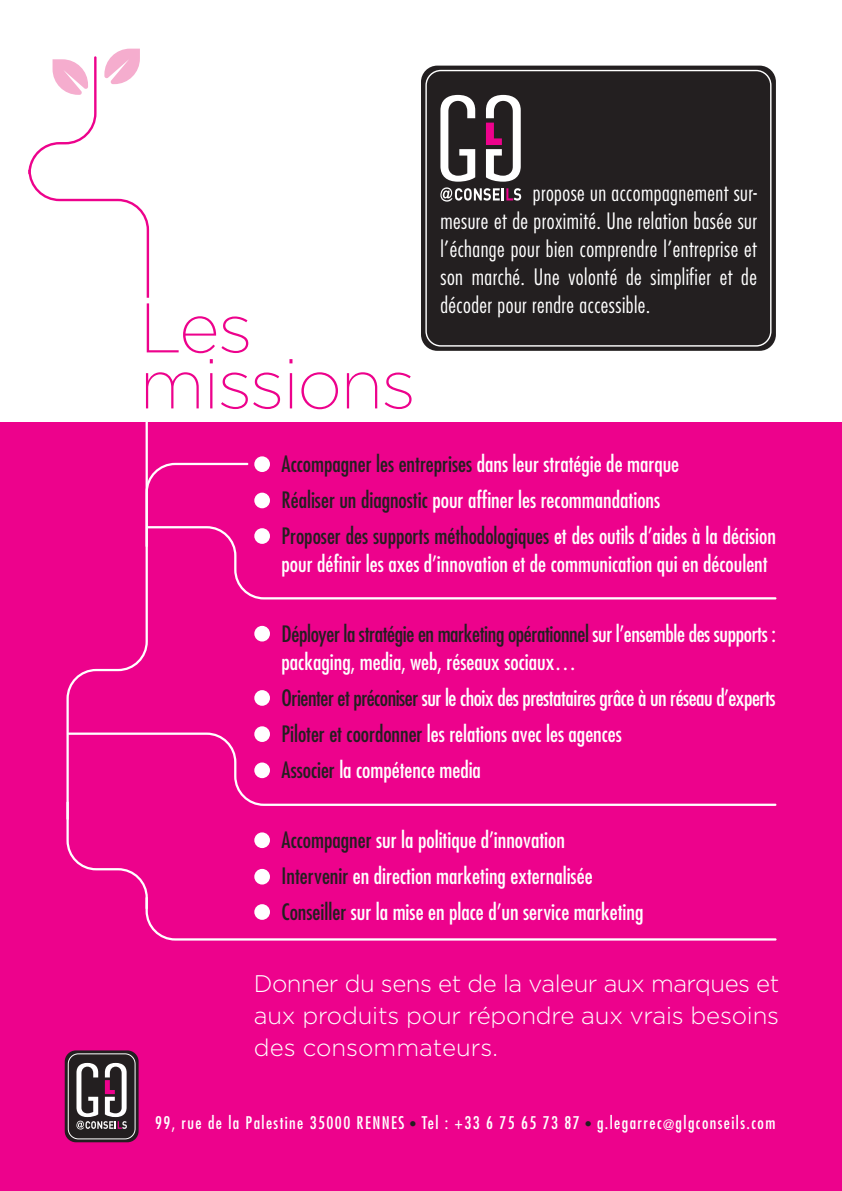
<style>
.page{position:relative;width:842px;height:1191px;background:#fff}
.page>*{position:absolute;margin:0;border:0;box-sizing:border-box;transform-origin:0 0}
.t1{font:200 70px/56px "Gotham";letter-spacing:-.025em;color:#ed028c}
.t2{font:300 24px/32px "Gotham";letter-spacing:-.01em;color:#fff;text-align:justify}
.t3{font:condensed 22px/36px "Futura";color:#fff}
.t4{font:300 condensed 22px/28px "Futura";letter-spacing:.02em;color:#fff;text-align:justify}
.t5{font:condensed 17px "Futura";letter-spacing:.085em;color:#fff}
.s1{color:#231f20}
.s2{font-size:14px}
</style>
<div class="page">
<div style="left:0;top:422px;width:842px;height:769px;background:#ed028c"></div>
<svg style="left:66px;top:422px;width:710px;height:518px"></svg>
<div style="left:254px;top:492px;width:16px;height:16px;background:#fff;border-radius:50%"></div>
<div style="left:254px;top:528px;width:16px;height:16px;background:#fff;border-radius:50%"></div>
<div style="left:254px;top:456px;width:16px;height:16px;background:#fff;border-radius:50%"></div>
<div style="left:254px;top:626px;width:16px;height:15px;background:#fff;border-radius:50%"></div>
<div style="left:254px;top:690px;width:16px;height:16px;background:#fff;border-radius:50%"></div>
<svg style="left:254px;top:726px;width:16px;height:16px"></svg>
<div style="left:254px;top:832px;width:16px;height:16px;background:#fff;border-radius:50%"></div>
<div style="left:254px;top:904px;width:16px;height:16px;background:#fff;border-radius:50%"></div>
<div style="left:254px;top:869px;width:16px;height:15px;background:#fff;border-radius:50%"></div>
<svg style="left:68px;top:732px;width:708px;height:74px"></svg>
<svg style="left:28px;top:49px;width:121px;height:249px"></svg>
<div style="left:421px;top:66px;width:355px;height:285px;background:#231f20;border-radius:16px"></div>
<div style="left:425px;top:70px;width:346px;height:276px;border:1px solid #fff;border-radius:15px"></div>
<svg style="left:440px;top:95px;width:81px;height:107px"></svg>
<div style="left:65px;top:1050px;width:74px;height:92px;background:#231f20;border-radius:11px"></div>
<div style="left:68px;top:1053px;width:68px;height:86px;border:1px solid #fff;border-radius:10px"></div>
<svg style="left:76px;top:1063px;width:51px;height:66px"></svg>
<h1 class="t1" style="left:139px;top:297px;width:278px">Les missions</h1>
<p class="t4" style="left:440px;top:179px;width:318px;text-indent:92px">propose un accompagnement sur&shy;mesure et de proximité. Une relation basée sur l’échange pour bien comprendre l’entreprise et son marché. Une volonté de simplifier et de décoder pour rendre accessible.</p>
<p class="t3" style="left:282px;top:446px;width:496px"><span class="s1">Accompagner les entreprises</span> dans leur stratégie de marque<br><span class="s1">Réaliser un diagnostic</span> pour affiner les recommandations<br><span class="s1">Proposer des supports méthodologiques</span> et des outils d’aides à la décision</p>
<p class="t3" style="left:282px;top:546px;width:488px">pour définir les axes d’innovation et de communication qui en découlent</p>
<p class="t3" style="left:282px;top:620px;width:496px;line-height:28px"><span class="s1">Déployer la stratégie en marketing opérationnel</span> sur l’ensemble des supports : packaging, media, web, réseaux sociaux…</p>
<p class="t3" style="left:282px;top:680px;width:495px"><span class="s1">Orienter et préconiser</span> sur le choix des prestataires grâce à un réseau d’experts<br><span class="s1">Piloter et coordonner</span> les relations avec les agences<br><span class="s1">Associer</span> la compétence media</p>
<p class="t3" style="left:282px;top:822px;width:363px"><span class="s1">Accompagner</span> sur la politique d’innovation<br><span class="s1">Intervenir</span> en direction marketing externalisée<br><span class="s1">Conseiller</span> sur la mise en place d’un service marketing</p>
<p class="t2" style="left:254px;top:967px;width:527px">Donner du sens et de la valeur aux marques et aux produits pour répondre aux vrais besoins des consommateurs.</p>
<p class="t5" style="left:155px;top:1112px;width:622px">99, rue de la Palestine 35000 RENNES Tel : +33 6 75 65 73 87 g.legarrec<span class="s2">@</span>glgconseils.com</p>
</div>
